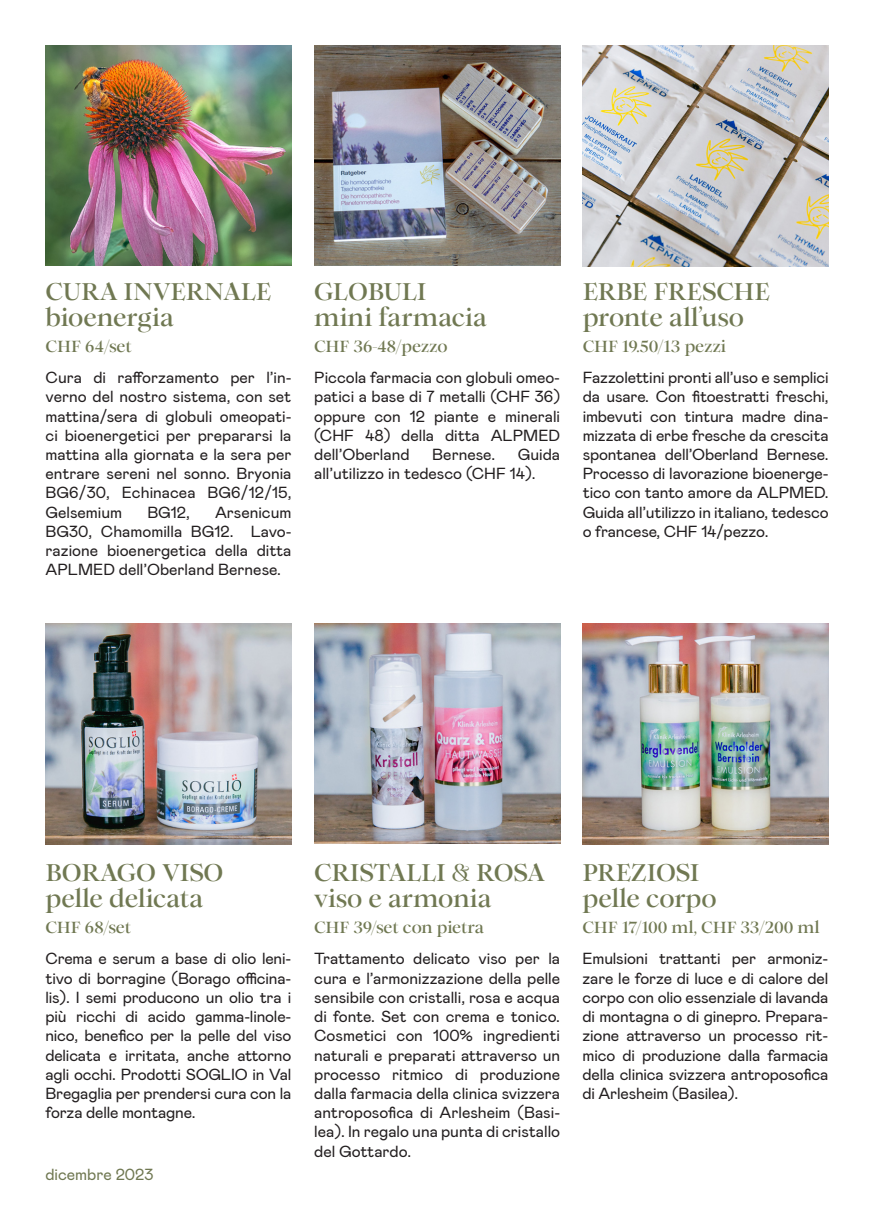
<style>
.page{position:relative;width:874px;height:1225px;background:#fff}
.page>*{position:absolute;margin:0;border:0;box-sizing:border-box;transform-origin:0 0}
.t1{font:24px/26px "Romie Trial Bold";letter-spacing:-.01em;color:#707852}
.t2{font:16px/19.2px "Mabry Pro";color:#231f20;text-align:justify}
.t3{font:16px "Romie Trial Bold";letter-spacing:-.015em;color:#707852}
.t4{font:16px "Mabry Pro";color:#707852}
</style>
<div class="page">
<img style="left:314px;top:45px;width:246px;height:220px">
<img style="left:46px;top:624px;width:245px;height:220px">
<img style="left:314px;top:624px;width:246px;height:219px">
<img style="left:46px;top:45px;width:245px;height:220px">
<img style="left:582px;top:45px;width:246px;height:221px">
<img style="left:582px;top:624px;width:246px;height:220px">
<h1 class="t1" style="left:46px;top:278px;width:227px">CURA INVERNALE bioenergia</h1>
<p class="t3" style="left:46px;top:335px;width:88px">CHF 64/set</p>
<p class="t2" style="left:46px;top:367px;width:247px">Cura di rafforzamento per l’in&shy;verno del nostro sistema, con set mattina/sera di globuli omeopati&shy;ci bioenergetici per prepararsi la mattina alla giornata e la sera per entrare sereni nel sonno. Bryonia BG6/30, Echinacea BG6/12/15, Gelsemium</p>
<p class="t2" style="left:147px;top:501px;width:44px">BG12,</p>
<p class="t2" style="left:46px;top:501px;width:247px;text-indent:169px">Arsenicum BG30, Chamomilla BG12. Lavo&shy;razione bioenergetica della ditta APLMED dell’Oberland Bernese.</p>
<h1 class="t1" style="left:314px;top:278px;width:174px">GLOBULI mini farmacia</h1>
<p class="t3" style="left:314px;top:335px;width:135px">CHF 36-48/pezzo</p>
<p class="t2" style="left:314px;top:367px;width:247px">Piccola farmacia con globuli omeo&shy;patici a base di 7 metalli (CHF 36) oppure con 12 piante e minerali (CHF 48) della ditta ALPMED dell’Oberland</p>
<p class="t2" style="left:314px;top:444px;width:247px;text-indent:203px">Guida all’utilizzo in tedesco (CHF 14).</p>
<p class="t2" style="left:432px;top:444px;width:64px">Bernese.</p>
<h1 class="t1" style="left:582px;top:278px;width:189px">ERBE FRESCHE pronte all’uso</h1>
<p class="t3" style="left:582px;top:335px;width:145px">CHF 19.50/13 pezzi</p>
<p class="t2" style="left:582px;top:367px;width:247px">Fazzolettini pronti all’uso e semplici da usare. Con fitoestratti freschi, imbevuti con tintura madre dina&shy;mizzata di erbe fresche da crescita spontanea dell’Oberland Bernese.<br>Processo di lavorazione bioenerge&shy;tico con tanto amore da ALPMED.<br>Guida all’utilizzo in italiano, tedesco o francese, CHF 14/pezzo.</p>
<h1 class="t1" style="left:45px;top:859px;width:179px">BORAGO VISO pelle delicata</h1>
<p class="t3" style="left:45px;top:916px;width:87px">CHF 68/set</p>
<p class="t2" style="left:45px;top:948px;width:247px">Crema e serum a base di olio leni&shy;tivo di borragine (Borago officina&shy;lis). I semi producono un olio tra i più ricchi di acido gamma-linole&shy;nico, benefico per la pelle del viso delicata e irritata, anche attorno agli occhi. Prodotti SOGLIO in Val Bregaglia per prendersi cura con la forza delle montagne.</p>
<p class="t4" style="left:45px;top:1163px;width:110px">dicembre 2023</p>
<h1 class="t1" style="left:314px;top:859px;width:232px">CRISTALLI &amp; ROSA viso e armonia</h1>
<p class="t3" style="left:314px;top:916px;width:171px">CHF 39/set con pietra</p>
<p class="t2" style="left:314px;top:948px;width:247px">Trattamento delicato viso per la cura e l’armonizzazione della pelle sensibile con cristalli, rosa e acqua di fonte. Set con crema e tonico.<br>Cosmetici con 100% ingredienti naturali e preparati attraverso un processo ritmico di produzione dalla farmacia della clinica svizzera antroposofica di Arlesheim (Basi&shy;lea). In regalo una punta di cristallo del Gottardo.</p>
<h1 class="t1" style="left:582px;top:859px;width:136px">PREZIOSI pelle corpo</h1>
<p class="t3" style="left:582px;top:916px;width:239px">CHF 17/100 ml, CHF 33/200 ml</p>
<p class="t2" style="left:582px;top:948px;width:247px">Emulsioni trattanti per armoniz&shy;zare le forze di luce e di calore del corpo con olio essenziale di lavanda di montagna o di ginepro. Prepara&shy;zione attraverso un processo rit&shy;mico di produzione dalla farmacia della clinica svizzera antroposofica di Arlesheim (Basilea).</p>
</div>
